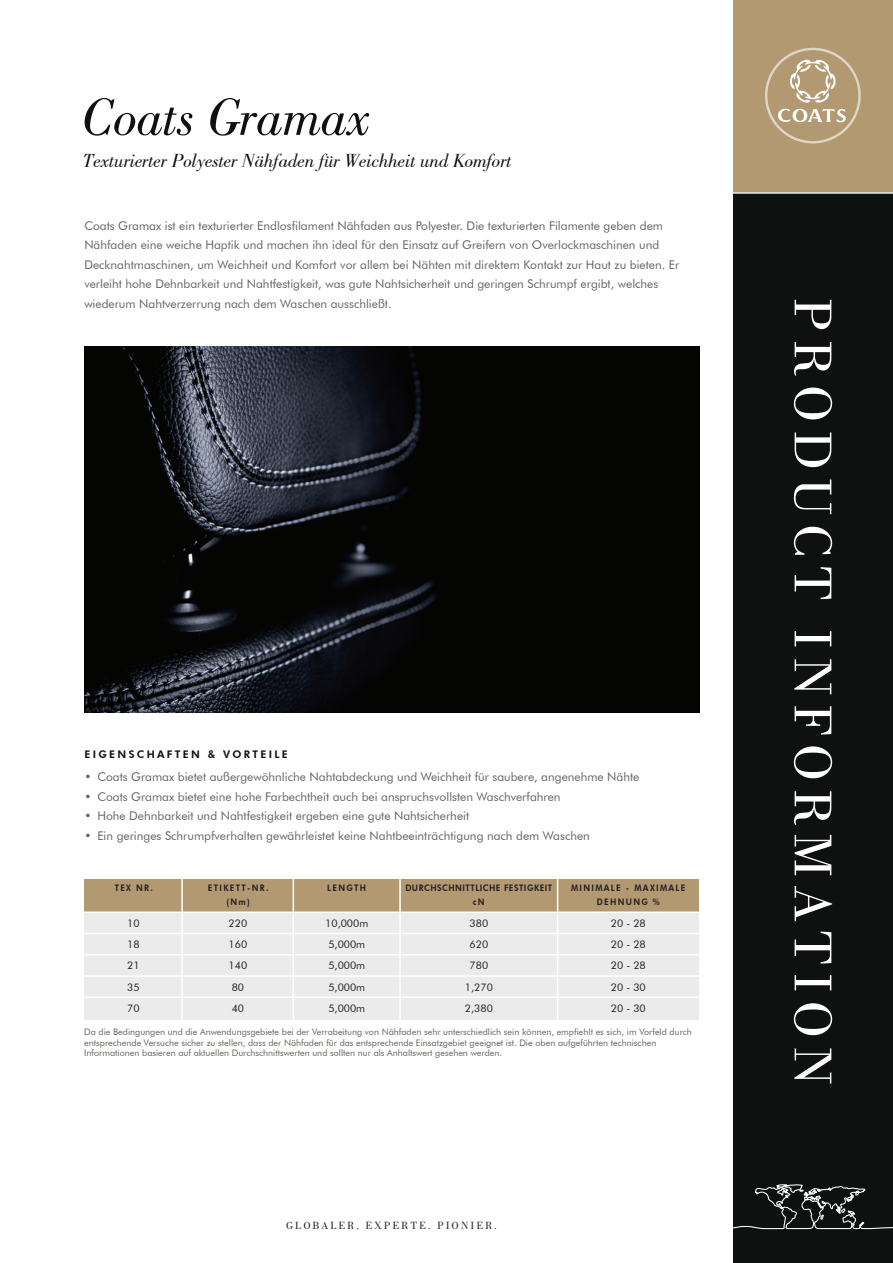
<style>
.page{position:relative;width:893px;height:1263px;background:#fff}
.page>*{position:absolute;margin:0;border:0;box-sizing:border-box;transform-origin:0 0}
.t1{font:54px "Bodoni";letter-spacing:.14em;color:#fff}
.t2{font:italic 54px "Bodoni";letter-spacing:-.015em;color:#0f1110}
.t3{font:italic 19.5px "Bodoni";letter-spacing:-.015em;color:#0f1110}
.t4{font:12px/19.5px "Futura BT";color:#63635f}
.t5{font:10.5px/21.3px "Futura BT";color:#231f20;text-align:justify}
.t6{font:10.5px "Bodoni";letter-spacing:.18em;color:#231f20}
.t7{font:800 10.5px "Futura BT";letter-spacing:.22em;color:#0f1110}
.t8{font:9px/10.8px "Futura BT";color:#63635f}
.t9{font:800 9px/13.5px "Futura BT";letter-spacing:.16em;color:#231f20;text-align:center;scale:.9 1}
.t10{font:800 9px/13.5px "Futura BT";letter-spacing:.06em;color:#231f20;text-align:center;scale:.9 1}
</style>
<div class="page">
<div style="left:733px;top:0;width:159px;height:201px;background:#b29971"></div>
<div style="left:733px;top:193px;width:159px;height:1070px;background:#0f1110"></div>
<img style="left:84px;top:347px;width:615px;height:365px">
<div style="left:84px;top:879px;width:615px;height:140px;background:#ebebec"></div>
<div style="left:84px;top:879px;width:615px;height:32px;background:#b29971"></div>
<svg style="left:733px;top:1184px;width:159px;height:46px"></svg>
<hr style="left:732px;top:192px;width:160px;height:2px;background:#fff">
<svg style="left:765px;top:48px;width:95px;height:95px"></svg>
<div style="left:767px;top:50px;width:91px;height:91px;background:#b29971;border-radius:50%"></div>
<svg style="left:777px;top:60px;width:69px;height:62px"></svg>
<hr style="left:83px;top:912px;width:618px;height:1px;background:#fff">
<hr style="left:83px;top:933px;width:618px;height:1px;background:#fff">
<hr style="left:83px;top:954px;width:618px;height:2px;background:#fff">
<hr style="left:83px;top:975px;width:618px;height:2px;background:#fff">
<hr style="left:83px;top:997px;width:618px;height:1px;background:#fff">
<hr style="left:181px;top:878px;width:2px;height:143px;background:#fff">
<hr style="left:292px;top:878px;width:2px;height:143px;background:#fff">
<hr style="left:399px;top:878px;width:2px;height:143px;background:#fff">
<hr style="left:557px;top:878px;width:1px;height:143px;background:#fff">
<h1 class="t2" style="left:81px;top:87px;width:291px">Coats Gramax</h1>
<h2 class="t3" style="left:83px;top:150px;width:430px">Texturierter Polyester Nähfaden für Weichheit und Komfort</h2>
<p class="t4" style="left:84px;top:216px;width:596px">Coats Gramax ist ein texturierter Endlosfilament Nähfaden aus Polyester. Die texturierten Filamente geben dem Nähfaden eine weiche Haptik und machen ihn ideal für den Einsatz auf Greifern von Overlockmaschinen und Decknahtmaschinen, um Weichheit und Komfort vor allem bei Nähten mit direktem Kontakt zur Haut zu bieten. Er verleiht hohe Dehnbarkeit und Nahtfestigkeit, was gute Nahtsicherheit und geringen Schrumpf ergibt, welches wiederum Nahtverzerrung nach dem Waschen ausschließt.</p>
<p class="t7" style="left:85px;top:748px;width:205px">EIGENSCHAFTEN &amp; VORTEILE</p>
<p class="t4" style="left:85px;top:767px;width:9px;text-align:justify">• • • •</p>
<p class="t4" style="left:97px;top:767px;width:543px">Coats Gramax bietet außergewöhnliche Nahtabdeckung und Weichheit für saubere, angenehme Nähte Coats Gramax bietet eine hohe Farbechtheit auch bei anspruchsvollsten Waschverfahren<br>Hohe Dehnbarkeit und Nahtfestigkeit ergeben eine gute Nahtsicherheit<br>Ein geringes Schrumpfverhalten gewährleistet keine Nahtbeeinträchtigung nach dem Waschen</p>
<p class="t10" style="left:405px;top:881px;width:165px">DURCHSCHNITTLICHE FESTIGKEIT cN</p>
<p class="t5" style="left:469px;top:912px;width:20px">380</p>
<p class="t9" style="left:327px;top:881px;width:45px">LENGTH</p>
<p class="t5" style="left:325px;top:912px;width:44px">10,000m</p>
<p class="t9" style="left:115px;top:881px;width:44px">TEX NR.</p>
<p class="t5" style="left:127px;top:912px;width:14px">10</p>
<p class="t9" style="left:208px;top:881px;width:69px">ETIKETT-NR. (Nm)</p>
<p class="t5" style="left:228px;top:912px;width:20px">220</p>
<p class="t9" style="left:571px;top:881px;width:129px">MINIMALE - MAXIMALE<br>DEHNUNG %</p>
<p class="t5" style="left:611px;top:912px;width:36px">20 - 28<br>20 - 28<br>20 - 28</p>
<p class="t5" style="left:127px;top:934px;width:14px">18</p>
<p class="t5" style="left:228px;top:934px;width:20px">160</p>
<p class="t5" style="left:328px;top:934px;width:38px">5,000m 5,000m 5,000m 5,000m</p>
<p class="t5" style="left:469px;top:934px;width:20px">620</p>
<p class="t5" style="left:127px;top:955px;width:14px">21</p>
<p class="t5" style="left:228px;top:955px;width:20px">140</p>
<p class="t5" style="left:469px;top:955px;width:20px">780</p>
<p class="t5" style="left:127px;top:976px;width:14px">35</p>
<p class="t5" style="left:232px;top:976px;width:14px">80</p>
<p class="t5" style="left:465px;top:976px;width:29px">1,270</p>
<p class="t5" style="left:611px;top:976px;width:36px">20 - 30</p>
<p class="t5" style="left:127px;top:997px;width:14px">70</p>
<p class="t5" style="left:232px;top:997px;width:14px">40</p>
<p class="t5" style="left:465px;top:997px;width:29px">2,380</p>
<p class="t5" style="left:611px;top:997px;width:36px">20 - 30</p>
<p class="t8" style="left:84px;top:1026px;width:609px">Da die Bedingungen und die Anwendungsgebiete bei der Verrabeitung von Nähfaden sehr unterschiedlich sein können, empfiehlt es sich, im Vorfeld durch entsprechende Versuche sicher zu stellen, dass der Nähfaden für das entsprechende Einsatzgebiet geeignet ist. Die oben aufgeführten technischen<br>Informationen basieren auf aktuellen Durchschnittswerten und sollten nur als Anhaltswert gesehen werden.</p>
<p class="t6" style="left:286px;top:1220px;width:212px">GLOBALER. EXPERTE. PIONIER.</p>
<h1 class="t1" style="left:844px;top:297px;width:791px;rotate:90deg">PRODUCT INFORMATION</h1>
</div>
